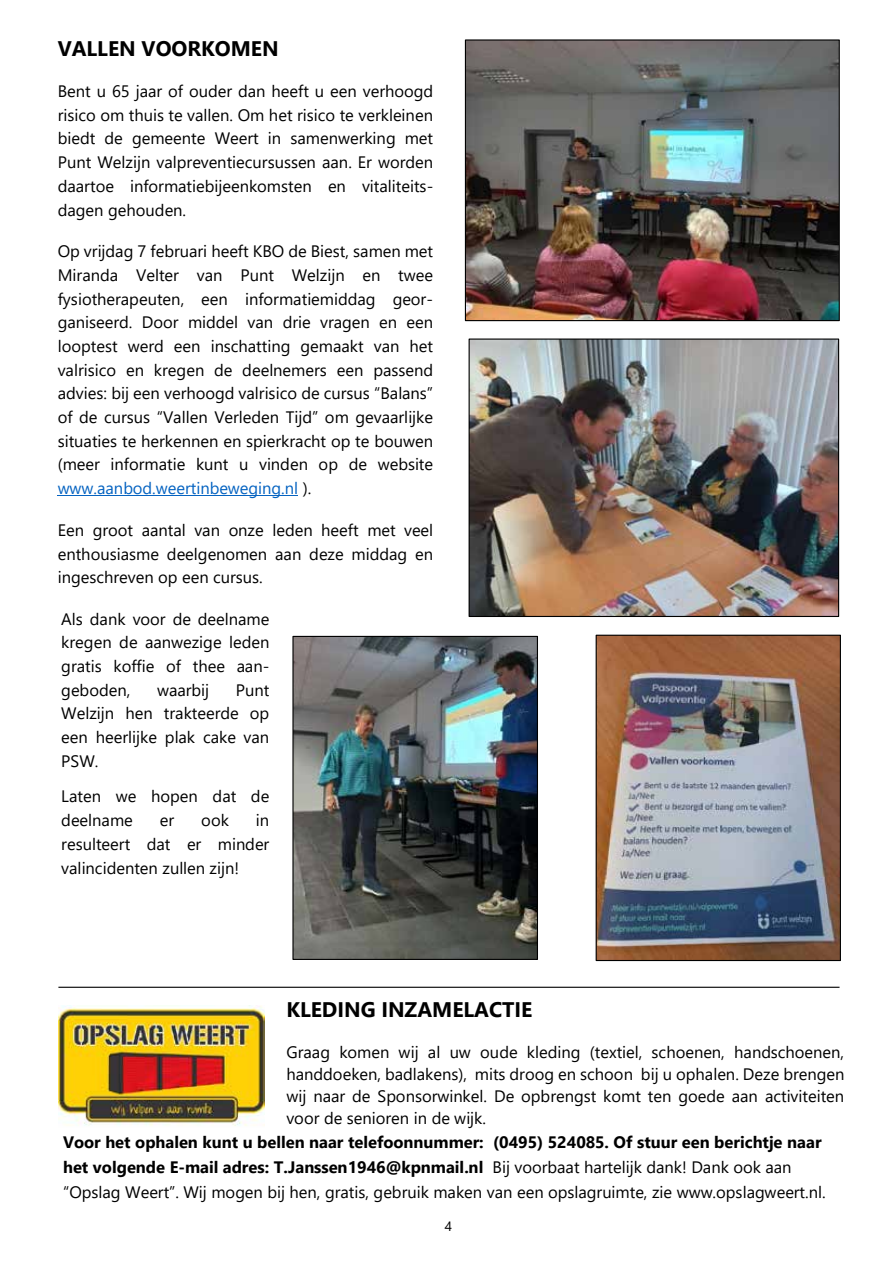
<style>
.page{position:relative;width:893px;height:1263px;background:#fff}
.page>*{position:absolute;margin:0;border:0;box-sizing:border-box;transform-origin:0 0}
.t1{font:700 21px "Segoe UI";color:#000}
.t2{font:16.5px/23.7px "Segoe UI";color:#000;text-align:justify}
.t3{font:700 16.5px/25.3px "Segoe UI";color:#000}
.t4{font:13.5px "Segoe UI";color:#000}
.s1{color:#0563c1}
.s2{font-weight:400}
</style>
<div class="page">
<hr style="left:58px;top:495px;width:240px;height:1px;background:#0563c1">
<img style="left:598px;top:637px;width:241px;height:322px">
<div style="left:596px;top:635px;width:245px;height:326px;border:1px solid #000"></div>
<img style="left:467px;top:41px;width:371px;height:278px">
<div style="left:465px;top:39px;width:375px;height:282px;border:1px solid #000"></div>
<img style="left:58px;top:1005px;width:206px;height:121px">
<hr style="left:58px;top:987px;width:781px;height:1px;background:#000">
<img style="left:294px;top:638px;width:242px;height:320px">
<div style="left:292px;top:636px;width:246px;height:324px;border:1px solid #000"></div>
<img style="left:471px;top:340px;width:366px;height:275px">
<div style="left:469px;top:338px;width:370px;height:279px;border:1px solid #000"></div>
<p class="t1" style="left:58px;top:29px;width:222px">VALLEN VOORKOMEN</p>
<p class="t2" style="left:58px;top:78px;width:377px">Bent u 65 jaar of ouder dan heeft u een verhoogd risico om thuis te vallen. Om het risico te verkleinen biedt de gemeente Weert in samenwerking met Punt Welzijn valpreventiecursussen aan. Er worden daartoe informatiebijeenkomsten en vitaliteits&shy;dagen gehouden.</p>
<p class="t2" style="left:58px;top:238px;width:377px">Op vrijdag 7 februari heeft KBO de Biest, samen met Miranda Velter van Punt Welzijn en twee fysiotherapeuten, een informatiemiddag geor&shy;ganiseerd. Door middel van drie vragen en een looptest werd een inschatting gemaakt van het valrisico en kregen de deelnemers een passend advies: bij een verhoogd valrisico de cursus “Balans” of de cursus “Vallen Verleden Tijd” om gevaarlijke situaties te herkennen en spierkracht op te bouwen (meer informatie kunt u vinden op de website <span class="s1">www.aanbod.weertinbeweging.nl</span> ).</p>
<p class="t2" style="left:58px;top:517px;width:377px">Een groot aantal van onze leden heeft met veel enthousiasme deelgenomen aan deze middag en ingeschreven op een cursus.</p>
<p class="t2" style="left:61px;top:605px;width:210px">Als dank voor de deelname kregen de aanwezige leden gratis koffie of thee aan&shy;geboden,</p>
<p class="t2" style="left:157px;top:676px;width:54px">waarbij</p>
<p class="t2" style="left:61px;top:676px;width:210px;text-indent:175px">Punt Welzijn hen trakteerde op een heerlijke plak cake van PSW.</p>
<p class="t2" style="left:61px;top:783px;width:210px">Laten we hopen dat de deelname</p>
<p class="t2" style="left:160px;top:807px;width:16px">er</p>
<p class="t2" style="left:201px;top:807px;width:29px">ook</p>
<p class="t2" style="left:61px;top:807px;width:210px;text-indent:195px">in resulteert dat er minder valincidenten zullen zijn!</p>
<p class="t1" style="left:286px;top:990px;width:248px">KLEDING INZAMELACTIE</p>
<p class="t2" style="left:286px;top:1040px;width:560px;line-height:21.9px">Graag komen wij al uw oude kleding (textiel, schoenen, handschoenen, handdoeken, badlakens), mits droog en schoon bij u ophalen. Deze brengen wij naar de Sponsorwinkel. De opbrengst komt ten goede aan activiteiten voor de senioren in de wijk.</p>
<p class="t3" style="left:63px;top:1128px;width:764px">Voor het ophalen kunt u bellen naar telefoonnummer: (0495) 524085. Of stuur een berichtje naar het volgende E-mail adres: T.Janssen1946@kpnmail.nl <span class="s2">Bij voorbaat hartelijk dank! Dank ook aan “Opslag Weert”. Wij mogen bij hen, gratis, gebruik maken van een opslagruimte, zie www.opslagweert.nl.</span></p>
<p class="t4" style="left:445px;top:1213px;width:9px">4</p>
</div>
